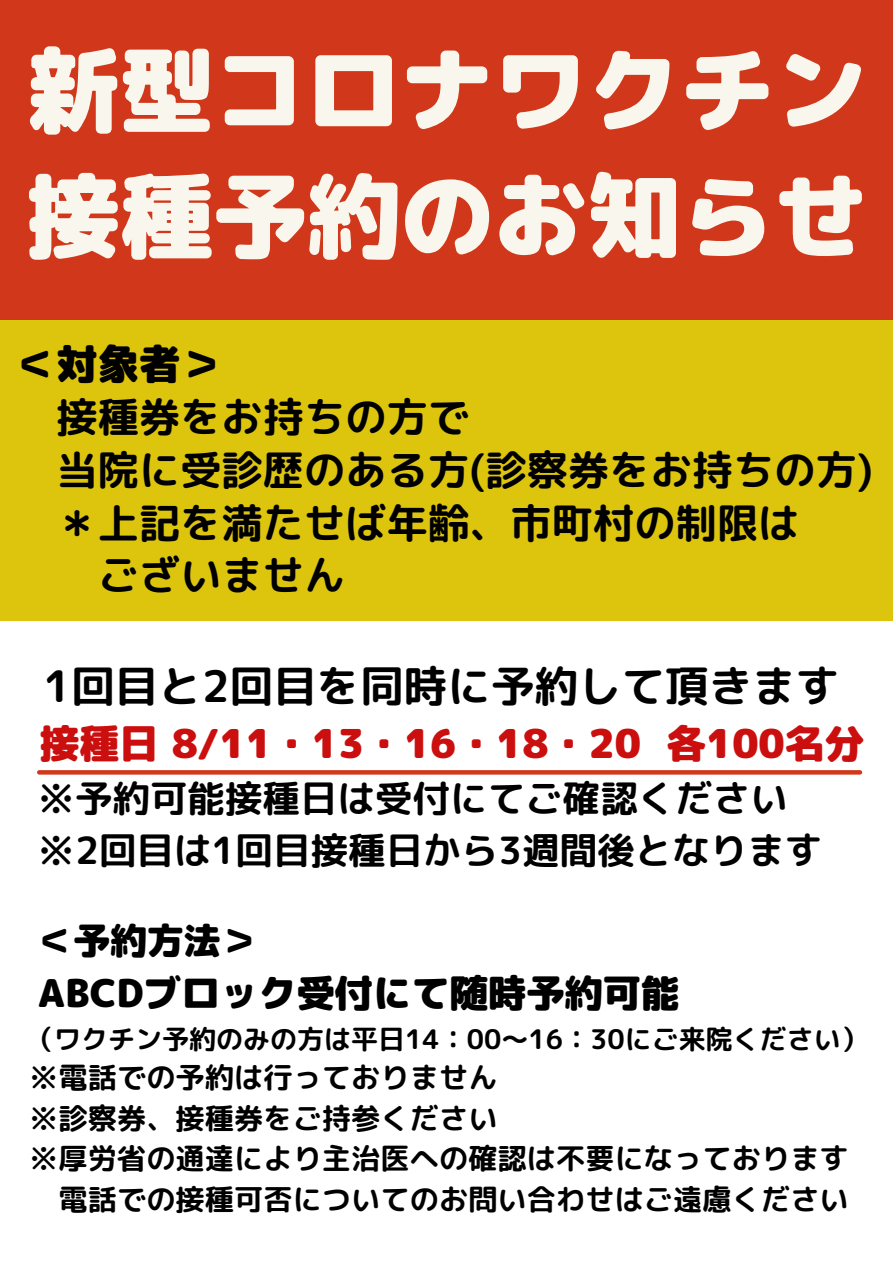
<style>
.page{position:relative;width:893px;height:1263px;background:#fff}
.page>*{position:absolute;margin:0;border:0;box-sizing:border-box;transform-origin:0 0}
.t1{font:93.38px/126.1px "rounded mplus 1 p black";color:#f9f7ed}
.t2{font:43.5px "rounded mplus 1 p bold";color:#000}
.t3{font:41.25px "rounded mplus 1 p bold";color:#000}
.t4{font:41.25px "rounded mplus 1 p black";color:#000}
.t5{font:39.75px "rounded mplus 1 p black";color:#cb0e0e}
.t6{font:38.25px "rounded mplus 1 p black";color:#000}
.t7{font:37.5px "rounded mplus 1 p bold";color:#000}
.t8{font:36.75px "rounded mplus 1 p black";color:#000}
.t9{font:29.25px "rounded mplus 1 p bold";color:#000}
.t10{font:27px "rounded mplus 1 p bold";color:#000}
</style>
<div class="page">
<div style="left:0;top:0;width:893px;height:600px;background:#d1381b"></div>
<div style="left:0;top:321px;width:893px;height:299px;background:#ddc50e"></div>
<div style="left:39px;top:770px;width:821px;height:5px;background:#d1381b"></div>
<p class="t1" style="left:27px;top:26px;width:842px">新型コロナワクチン接種予約のお知らせ</p>
<p class="t4" style="left:15px;top:334px;width:208px">＜対象者＞</p>
<p class="t3" style="left:56px;top:387px;width:414px">接種券をお持ちの方で</p>
<p class="t3" style="left:56px;top:440px;width:818px">当院に受診歴のある方(診察券をお持ちの方)</p>
<p class="t3" style="left:56px;top:493px;width:744px">＊上記を満たせば年齢、市町村の制限は</p>
<p class="t3" style="left:98px;top:546px;width:249px">ございません</p>
<p class="t2" style="left:44px;top:655px;width:797px">1回目と2回目を同時に予約して頂きます</p>
<p class="t5" style="left:40px;top:715px;width:826px">接種日 8/11・13・16・18・20 各100名分</p>
<p class="t7" style="left:38px;top:771px;width:752px">※予約可能接種日は受付にてご確認ください</p>
<p class="t7" style="left:38px;top:824px;width:786px">※2回目は1回目接種日から3週間後となります</p>
<p class="t8" style="left:37px;top:914px;width:222px">＜予約方法＞</p>
<p class="t6" style="left:38px;top:966px;width:642px">ABCDブロック受付にて随時予約可能</p>
<p class="t10" style="left:27px;top:1019px;width:842px">（ワクチン予約のみの方は平日14：00～16：30にご来院ください）</p>
<p class="t9" style="left:29px;top:1056px;width:470px">※電話での予約は行っておりません</p>
<p class="t9" style="left:29px;top:1097px;width:470px">※診察券、接種券をご持参ください</p>
<p class="t9" style="left:29px;top:1137px;width:821px">※厚労省の通達により主治医への確認は不要になっております</p>
<p class="t9" style="left:59px;top:1178px;width:792px">電話での接種可否についてのお問い合わせはご遠慮ください</p>
</div>
